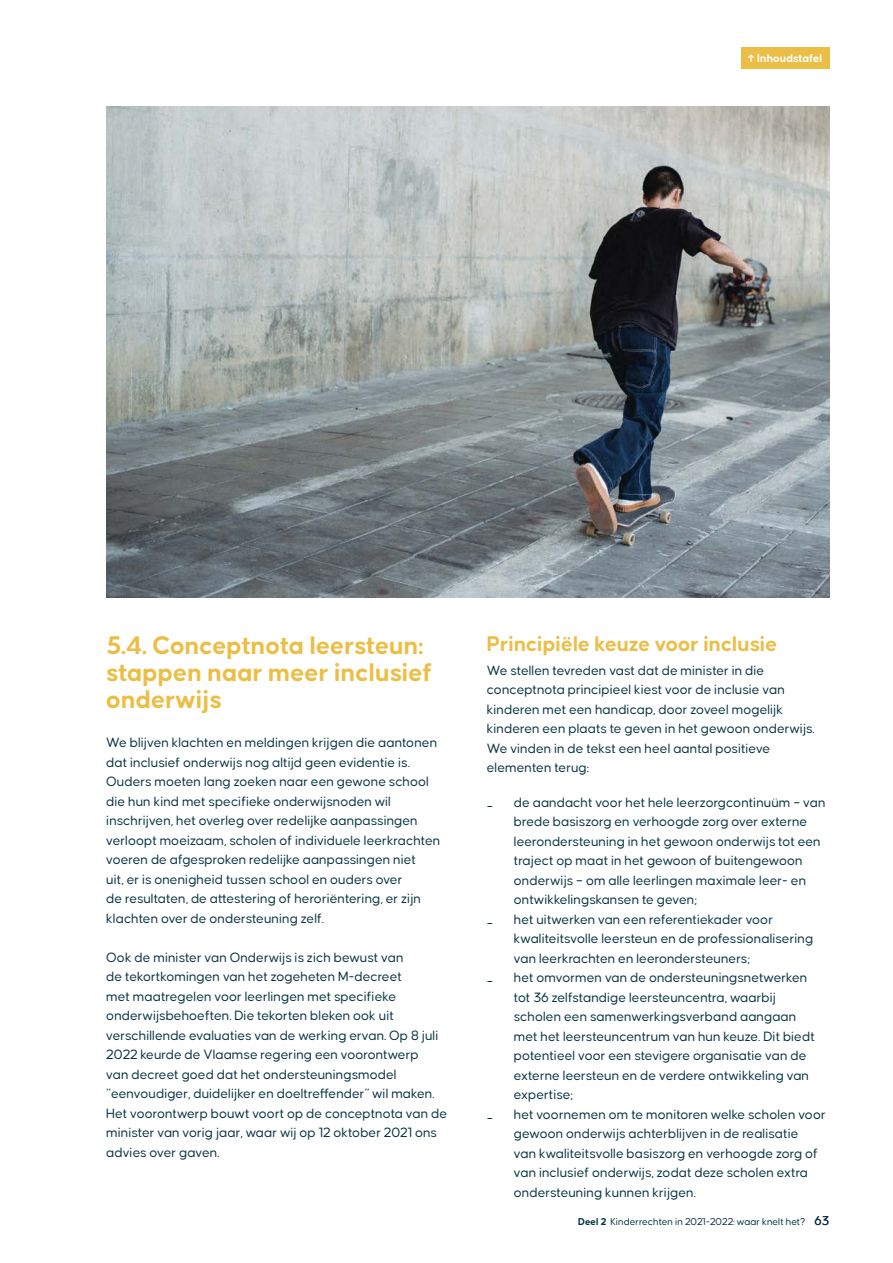
<style>
.page{position:relative;width:893px;height:1263px;background:#fff}
.page>*{position:absolute;margin:0;border:0;box-sizing:border-box;transform-origin:0 0}
.t1{font:700 27px/27px "Causten Round";color:#ebbe46}
.t2{font:700 22.5px "Causten Round";color:#ebbe46}
.t3{font:14.25px/19.5px "Causten Round";color:#053141}
.t4{font:700 12px "Causten Round";color:#fff}
.t5{font:10.5px "Causten Round";color:#053141}
.s1{font-weight:600}
.s2{font-weight:700}
.s3{font-size:13.5px}
</style>
<div class="page">
<img style="left:106px;top:106px;width:723px;height:491px">
<div style="left:741px;top:48px;width:88px;height:21px;background:#ebbe46"></div>
<p class="t4" style="left:747px;top:52px;width:77px"><span class="s1">↑</span> Inhoudstafel</p>
<h1 class="t1" style="left:106px;top:632px;width:327px">5.4. Conceptnota leersteun: stappen naar meer inclusief onderwijs</h1>
<p class="t3" style="left:106px;top:733px;width:335px">We blijven klachten en meldingen krijgen die aantonen dat inclusief onderwijs nog altijd geen evidentie is.<br>Ouders moeten lang zoeken naar een gewone school die hun kind met specifieke onderwijsnoden wil inschrijven, het overleg over redelijke aanpassingen verloopt moeizaam, scholen of individuele leerkrachten voeren de afgesproken redelijke aanpassingen niet<br>uit, er is onenigheid tussen school en ouders over<br>de resultaten, de attestering of heroriëntering, er zijn klachten over de ondersteuning zelf.</p>
<p class="t3" style="left:106px;top:947px;width:342px">Ook de minister van Onderwijs is zich bewust van<br>de tekortkomingen van het zogeheten M-decreet<br>met maatregelen voor leerlingen met specifieke onderwijsbehoeften. Die tekorten bleken ook uit verschillende evaluaties van de werking ervan. Op 8 juli 2022 keurde de Vlaamse regering een voorontwerp<br>van decreet goed dat het ondersteuningsmodel “eenvoudiger, duidelijker en doeltreffender” wil maken.<br>Het voorontwerp bouwt voort op de conceptnota van de minister van vorig jaar, waar wij op 12 oktober 2021 ons advies over gaven.</p>
<h2 class="t2" style="left:487px;top:631px;width:292px">Principiële keuze voor inclusie</h2>
<p class="t3" style="left:487px;top:660px;width:329px">We stellen tevreden vast dat de minister in die conceptnota principieel kiest voor de inclusie van kinderen met een handicap, door zoveel mogelijk kinderen een plaats te geven in het gewoon onderwijs.<br>We vinden in de tekst een heel aantal positieve elementen terug:</p>
<p class="t3" style="left:487px;top:792px;width:8px">_</p>
<p class="t3" style="left:514px;top:792px;width:313px">de aandacht voor het hele leerzorgcontinuüm – van brede basiszorg en verhoogde zorg over externe leerondersteuning in het gewoon onderwijs tot een traject op maat in het gewoon of buitengewoon onderwijs – om alle leerlingen maximale leer- en ontwikkelingskansen te geven;</p>
<p class="t3" style="left:487px;top:909px;width:8px">_</p>
<p class="t3" style="left:514px;top:909px;width:301px">het uitwerken van een referentiekader voor kwaliteitsvolle leersteun en de professionalisering van leerkrachten en leerondersteuners;</p>
<p class="t3" style="left:487px;top:968px;width:8px">_</p>
<p class="t3" style="left:514px;top:968px;width:302px">het omvormen van de ondersteuningsnetwerken tot 36 zelfstandige leersteuncentra, waarbij scholen een samenwerkingsverband aangaan met het leersteuncentrum van hun keuze. Dit biedt potentieel voor een stevigere organisatie van de externe leersteun en de verdere ontwikkeling van expertise;</p>
<p class="t3" style="left:487px;top:1104px;width:8px">_</p>
<p class="t3" style="left:514px;top:1104px;width:313px">het voornemen om te monitoren welke scholen voor gewoon onderwijs achterblijven in de realisatie<br>van kwaliteitsvolle basiszorg en verhoogde zorg of van inclusief onderwijs, zodat deze scholen extra ondersteuning kunnen krijgen.</p>
<p class="t5" style="left:578px;top:1216px;width:252px"><span class="s2">Deel 2</span> Kinderrechten in 2021-2022: waar knelt het? <span class="s3">63</span></p>
</div>
